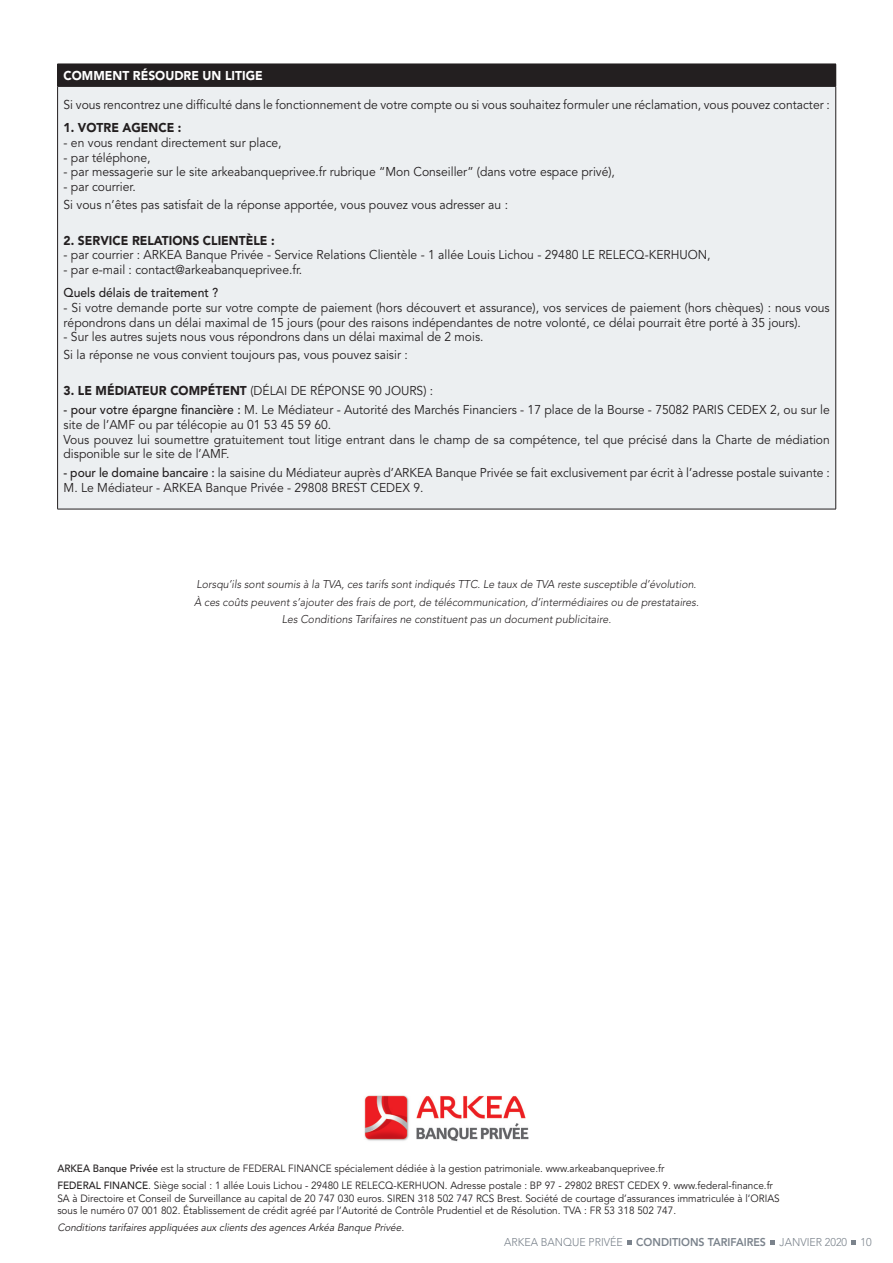
<style>
.page{position:relative;width:893px;height:1263px;background:#fff}
.page>*{position:absolute;margin:0;border:0;box-sizing:border-box;transform-origin:0 0}
.t1{font:12.75px/14.7px "Avenir";color:#231f20;scale:.95 1}
.t2{font:900 12.75px "Avenir";color:#231f20;scale:.95 1}
.t3{font:500 12.75px "Avenir";color:#231f20;scale:.95 1}
.t4{font:900 12.75px "Avenir";color:#fff;scale:.95 1}
.t5{font:italic 300 11.25px "Avenir";color:#231f20;scale:.95 1}
.t6{font:300 11.25px "Avenir";color:#7b838c;scale:.95 1}
.t7{font:10.5px/12.6px "Avenir";color:#231f20;scale:.95 1}
.t8{font:italic 10.5px "Avenir";color:#231f20;scale:.95 1}
.s1{font-weight:900}
.s2{font-weight:500}
.s3{font-weight:800}
</style>
<div class="page">
<svg style="left:627px;top:1240px;width:5px;height:5px"></svg>
<svg style="left:770px;top:1240px;width:5px;height:5px"></svg>
<svg style="left:851px;top:1240px;width:5px;height:5px"></svg>
<div style="left:58px;top:64px;width:778px;height:22px;background:#231f20"></div>
<div style="left:58px;top:86px;width:778px;height:423px;background:#eceff1"></div>
<hr style="left:835px;top:87px;width:1px;height:422px;background:#231f20">
<hr style="left:57px;top:87px;width:1px;height:422px;background:#231f20">
<hr style="left:57px;top:509px;width:779px;height:1px;background:#231f20">
<svg style="left:57px;top:64px;width:1px;height:22px"></svg>
<hr style="left:57px;top:86px;width:779px;height:1px;background:#231f20">
<img style="left:364px;top:1095px;width:164px;height:47px">
<p class="t4" style="left:64px;top:68px;width:211px">COMMENT RÉSOUDRE UN LITIGE</p>
<p class="t1" style="left:64px;top:98px;width:808px">Si vous rencontrez une difficulté dans le fonctionnement de votre compte ou si vous souhaitez formuler une réclamation, vous pouvez contacter :</p>
<p class="t2" style="left:64px;top:120px;width:126px">1. VOTRE AGENCE :</p>
<p class="t1" style="left:64px;top:135px;width:231px">- en vous rendant directement sur place,</p>
<p class="t1" style="left:64px;top:150px;width:93px">- par téléphone,</p>
<p class="t1" style="left:64px;top:165px;width:582px">- par messagerie sur le site arkeabanqueprivee.fr rubrique “Mon Conseiller” (dans votre espace privé),</p>
<p class="t1" style="left:64px;top:180px;width:77px">- par courrier.</p>
<p class="t1" style="left:64px;top:197px;width:469px">Si vous n’êtes pas satisfait de la réponse apportée, vous pouvez vous adresser au :</p>
<p class="t2" style="left:64px;top:233px;width:224px">2. SERVICE RELATIONS CLIENTÈLE :</p>
<p class="t1" style="left:64px;top:248px;width:683px">- par courrier : ARKEA Banque Privée - Service Relations Clientèle - 1 allée Louis Lichou - 29480 LE RELECQ-KERHUON,</p>
<p class="t1" style="left:64px;top:263px;width:253px">- par e-mail : contact@arkeabanqueprivee.fr.</p>
<p class="t3" style="left:64px;top:286px;width:164px">Quels délais de traitement ?</p>
<p class="t1" style="left:64px;top:301px;width:808px">- Si votre demande porte sur votre compte de paiement (hors découvert et assurance), vos services de paiement (hors chèques) : nous vous répondrons dans un délai maximal de 15 jours (pour des raisons indépendantes de notre volonté, ce délai pourrait être porté à 35 jours).</p>
<p class="t1" style="left:64px;top:330px;width:444px">- Sur les autres sujets nous vous répondrons dans un délai maximal de 2 mois.</p>
<p class="t1" style="left:64px;top:348px;width:364px">Si la réponse ne vous convient toujours pas, vous pouvez saisir :</p>
<p class="t1" style="left:64px;top:384px;width:391px"><span class="s1">3. LE MÉDIATEUR COMPÉTENT</span> (DÉLAI DE RÉPONSE 90 JOURS) :</p>
<p class="t1" style="left:64px;top:403px;width:808px"><span class="s2">- pour votre épargne financière :</span> M. Le Médiateur - Autorité des Marchés Financiers - 17 place de la Bourse - 75082 PARIS CEDEX 2, ou sur le site de l’AMF ou par télécopie au 01 53 45 59 60.</p>
<p class="t1" style="left:64px;top:432px;width:808px">Vous pouvez lui soumettre gratuitement tout litige entrant dans le champ de sa compétence, tel que précisé dans la Charte de médiation disponible sur le site de l’AMF.</p>
<p class="t1" style="left:64px;top:466px;width:808px"><span class="s2">- pour le domaine bancaire :</span> la saisine du Médiateur auprès d’ARKEA Banque Privée se fait exclusivement par écrit à l’adresse postale suivante :<br>M. Le Médiateur - ARKEA Banque Privée - 29808 BREST CEDEX 9.</p>
<p class="t5" style="left:197px;top:578px;width:528px">Lorsqu’ils sont soumis à la TVA, ces tarifs sont indiqués TTC. Le taux de TVA reste susceptible d’évolution.</p>
<p class="t5" style="left:194px;top:595px;width:533px">À ces coûts peuvent s’ajouter des frais de port, de télécommunication, d’intermédiaires ou de prestataires.</p>
<p class="t5" style="left:282px;top:613px;width:348px">Les Conditions Tarifaires ne constituent pas un document publicitaire.</p>
<p class="t7" style="left:57px;top:1163px;width:640px"><span class="s2">ARKEA Banque Privée</span> est la structure de FEDERAL FINANCE spécialement dédiée à la gestion patrimoniale. www.arkeabanqueprivee.fr</p>
<p class="t7" style="left:57px;top:1179px;width:755px"><span class="s2">FEDERAL FINANCE</span>. Siège social : 1 allée Louis Lichou - 29480 LE RELECQ-KERHUON. Adresse postale : BP 97 - 29802 BREST CEDEX 9. www.federal-finance.fr</p>
<p class="t7" style="left:57px;top:1192px;width:762px">SA à Directoire et Conseil de Surveillance au capital de 20 747 030 euros. SIREN 318 502 747 RCS Brest. Société de courtage d’assurances immatriculée à l’ORIAS sous le numéro 07 001 802. Établissement de crédit agréé par l’Autorité de Contrôle Prudentiel et de Résolution. TVA : FR 53 318 502 747.</p>
<p class="t8" style="left:57px;top:1222px;width:369px">Conditions tarifaires appliquées aux clients des agences Arkéa Banque Privée.</p>
<p class="t6" style="left:504px;top:1235px;width:388px">ARKEA BANQUE PRIVÉE <span class="s3">CONDITIONS TARIFAIRES</span> JANVIER 2020 10</p>
</div>
